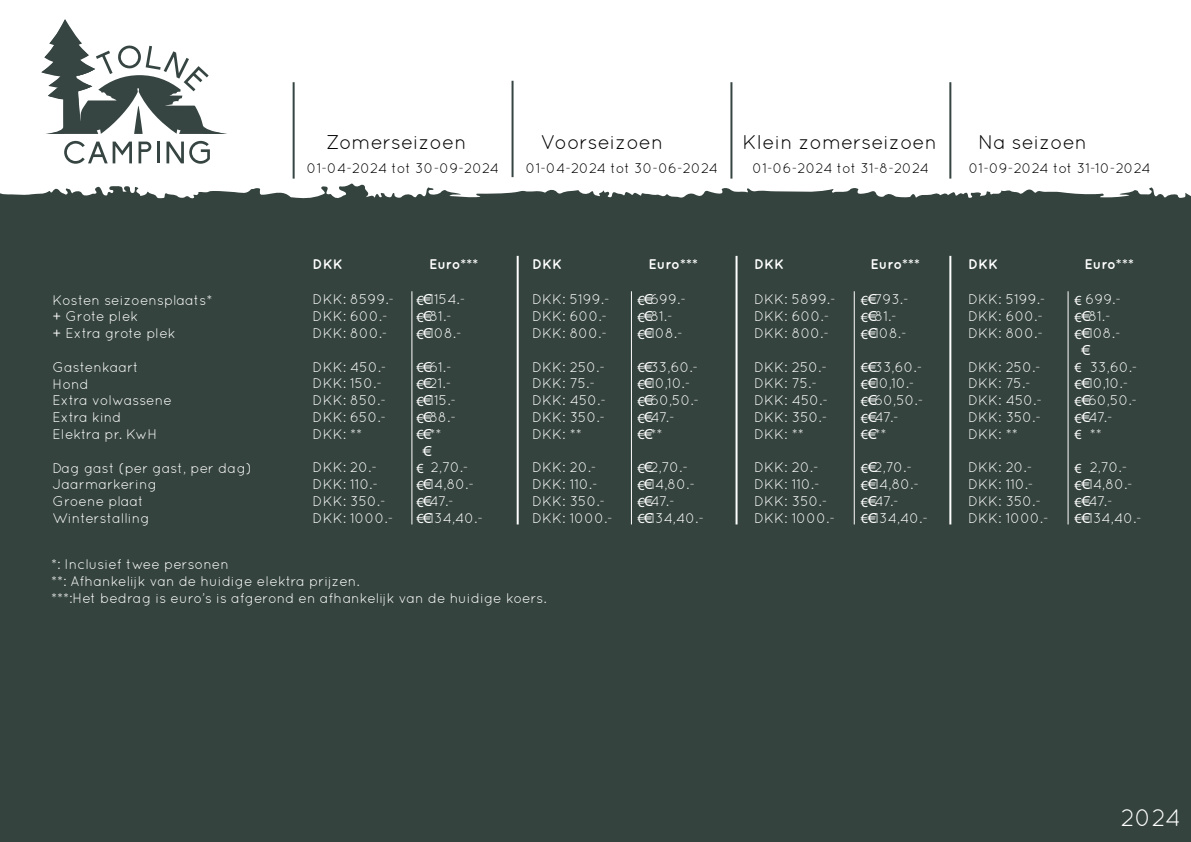
<style>
.page{position:relative;width:1191px;height:842px;background:#34433e}
.page>*{position:absolute;margin:0;border:0;box-sizing:border-box;transform-origin:0 0}
.t1{font:24px "Quicksand";color:#fff}
.t2{font:20px "Quicksand";color:#000}
.t3{font:14px/16.8px "Quicksand";color:#fff}
.t4{font:14px "Quicksand";letter-spacing:-.01em;color:#000}
.t5{font:700 14px "Quicksand";color:#fff}
.t6{font:14px "Myriad Pro";color:#fff}
.s1{font-family:"Myriad Pro"}
</style>
<div class="page">
<div style="left:0;top:0;width:1191px;height:199px;background:#fff"></div>
<svg style="left:64px;top:141px;width:68px;height:23px"></svg>
<svg style="left:138px;top:142px;width:13px;height:21px"></svg>
<hr style="left:157px;top:142px;width:2px;height:21px;background:#364542">
<svg style="left:166px;top:141px;width:44px;height:23px"></svg>
<svg style="left:41px;top:19px;width:186px;height:115px"></svg>
<hr style="left:517px;top:256px;width:2px;height:268px;background:#fff">
<hr style="left:293px;top:82px;width:2px;height:97px;background:#364542">
<hr style="left:730px;top:82px;width:2px;height:97px;background:#364542">
<hr style="left:511px;top:81px;width:2px;height:96px;background:#364542">
<hr style="left:949px;top:82px;width:2px;height:97px;background:#364542">
<hr style="left:735px;top:256px;width:2px;height:268px;background:#fff">
<hr style="left:949px;top:256px;width:2px;height:268px;background:#fff">
<hr style="left:854px;top:291px;width:1px;height:233px;background:#fff">
<hr style="left:1067px;top:291px;width:1px;height:233px;background:#fff">
<hr style="left:631px;top:291px;width:1px;height:233px;background:#fff">
<hr style="left:412px;top:291px;width:1px;height:233px;background:#fff">
<h2 class="t2" style="left:326px;top:130px;width:142px">Zomerseizoen</h2>
<h2 class="t2" style="left:541px;top:130px;width:124px">Voorseizoen</h2>
<h2 class="t2" style="left:742px;top:130px;width:196px">Klein zomerseizoen</h2>
<h2 class="t2" style="left:978px;top:130px;width:111px">Na seizoen</h2>
<p class="t4" style="left:307px;top:160px;width:194px">01-04-2024 tot 30-09-2024</p>
<p class="t4" style="left:526px;top:160px;width:194px">01-04-2024 tot 30-06-2024</p>
<p class="t4" style="left:752px;top:160px;width:178px">01-06-2024 tot 31-8-2024</p>
<p class="t4" style="left:968px;top:160px;width:184px">01-09-2024 tot 31-10-2024</p>
<p class="t3" style="left:53px;top:291px;width:161px">Kosten seizoensplaats* + Grote plek<br>+ Extra grote plek</p>
<p class="t3" style="left:53px;top:358px;width:121px">Gastenkaart<br>Hond<br>Extra volwassene<br>Extra kind<br>Elektra pr. KwH</p>
<p class="t3" style="left:53px;top:459px;width:201px">Dag gast (per gast, per dag)<br>Jaarmarkering<br>Groene plaat<br>Winterstalling</p>
<p class="t5" style="left:313px;top:256px;width:32px">DKK</p>
<p class="t5" style="left:429px;top:256px;width:51px">Euro***</p>
<p class="t5" style="left:532px;top:256px;width:32px">DKK</p>
<p class="t5" style="left:648px;top:256px;width:51px">Euro***</p>
<p class="t5" style="left:754px;top:256px;width:32px">DKK</p>
<p class="t5" style="left:870px;top:256px;width:51px">Euro***</p>
<p class="t5" style="left:968px;top:256px;width:32px">DKK</p>
<p class="t5" style="left:1084px;top:256px;width:51px">Euro***</p>
<p class="t3" style="left:313px;top:291px;width:83px">DKK: 8599.-<br>DKK: 600.-<br>DKK: 800.-</p>
<p class="t3" style="left:313px;top:358px;width:76px">DKK: 450.-<br>DKK: 150.-<br>DKK: 850.-<br>DKK: 650.-<br>DKK: **</p>
<p class="t3" style="left:313px;top:459px;width:82px">DKK: 20.-<br>DKK: 110.-<br>DKK: 350.-<br>DKK: 1000.-</p>
<p class="t3" style="left:416px;top:291px;width:50px"><span class="s1">€</span>€1154.- <span class="s1">€</span>€81.- <span class="s1">€</span>€108.-</p>
<p class="t3" style="left:416px;top:358px;width:41px"><span class="s1">€</span>€61.- <span class="s1">€</span>€21.- <span class="s1">€</span>€115.- <span class="s1">€</span>€88.- <span class="s1">€</span>€**</p>
<p class="t3" style="left:416px;top:459px;width:68px;text-indent:14px">2,70.- <span class="s1">€</span>€14,80.- <span class="s1">€</span>€47.- <span class="s1">€</span>€134,40.-</p>
<p class="t6" style="left:416px;top:460px;width:9px">€</p>
<p class="t3" style="left:532px;top:291px;width:79px">DKK: 5199.-<br>DKK: 600.-<br>DKK: 800.-</p>
<p class="t3" style="left:532px;top:358px;width:76px">DKK: 250.-<br>DKK: 75.-<br>DKK: 450.-<br>DKK: 350.-<br>DKK: **</p>
<p class="t3" style="left:532px;top:459px;width:82px">DKK: 20.-<br>DKK: 110.-<br>DKK: 350.-<br>DKK: 1000.-</p>
<p class="t3" style="left:637px;top:291px;width:50px"><span class="s1">€</span>€699.- <span class="s1">€</span>€81.- <span class="s1">€</span>€108.-</p>
<p class="t3" style="left:637px;top:358px;width:64px"><span class="s1">€</span>€33,60.- <span class="s1">€</span>€10,10.- <span class="s1">€</span>€60,50.- <span class="s1">€</span>€47.- <span class="s1">€</span>€**</p>
<p class="t3" style="left:637px;top:459px;width:68px"><span class="s1">€</span>€2,70.- <span class="s1">€</span>€14,80.- <span class="s1">€</span>€47.- <span class="s1">€</span>€134,40.-</p>
<p class="t3" style="left:754px;top:291px;width:83px">DKK: 5899.-<br>DKK: 600.-<br>DKK: 800.-</p>
<p class="t3" style="left:754px;top:358px;width:76px">DKK: 250.-<br>DKK: 75.-<br>DKK: 450.-<br>DKK: 350.-<br>DKK: **</p>
<p class="t3" style="left:754px;top:459px;width:82px">DKK: 20.-<br>DKK: 110.-<br>DKK: 350.-<br>DKK: 1000.-</p>
<p class="t3" style="left:860px;top:291px;width:50px"><span class="s1">€</span>€793.- <span class="s1">€</span>€81.- <span class="s1">€</span>€108.-</p>
<p class="t3" style="left:860px;top:358px;width:64px"><span class="s1">€</span>€33,60.- <span class="s1">€</span>€10,10.- <span class="s1">€</span>€60,50.- <span class="s1">€</span>€47.- <span class="s1">€</span>€**</p>
<p class="t3" style="left:860px;top:459px;width:69px"><span class="s1">€</span>€2,70.- <span class="s1">€</span>€14,80.- <span class="s1">€</span>€47.- <span class="s1">€</span>€134,40.-</p>
<p class="t3" style="left:968px;top:291px;width:79px">DKK: 5199.-<br>DKK: 600.-<br>DKK: 800.-</p>
<p class="t3" style="left:968px;top:358px;width:76px">DKK: 250.-<br>DKK: 75.-<br>DKK: 450.-<br>DKK: 350.-<br>DKK: **</p>
<p class="t3" style="left:968px;top:459px;width:82px">DKK: 20.-<br>DKK: 110.-<br>DKK: 350.-<br>DKK: 1000.-</p>
<p class="t3" style="left:1074px;top:291px;width:48px"><span class="s1">€</span> 699.- <span class="s1">€</span>€81.- <span class="s1">€</span>€108.-</p>
<p class="t3" style="left:1089px;top:358px;width:49px">33,60.-</p>
<p class="t3" style="left:1074px;top:375px;width:55px"><span class="s1">€</span>€10,10.-</p>
<p class="t3" style="left:1074px;top:392px;width:64px"><span class="s1">€</span>€60,50.-</p>
<p class="t3" style="left:1074px;top:409px;width:40px"><span class="s1">€</span>€47.-</p>
<p class="t3" style="left:1089px;top:425px;width:14px">**</p>
<p class="t3" style="left:1074px;top:459px;width:69px;text-indent:15px">2,70.- <span class="s1">€</span>€14,80.- <span class="s1">€</span>€47.- <span class="s1">€</span>€134,40.-</p>
<p class="t6" style="left:1074px;top:359px;width:9px">€</p>
<p class="t6" style="left:1074px;top:426px;width:9px">€</p>
<p class="t6" style="left:1074px;top:460px;width:9px">€</p>
<p class="t3" style="left:51px;top:555px;width:497px">*: Inclusief twee personen<br>**: Afhankelijk van de huidige elektra prijzen.<br>***:Het bedrag is euro’s is afgerond en afhankelijk van de huidige koers.</p>
<h1 class="t1" style="left:1120px;top:804px;width:62px">2024</h1>
</div>
